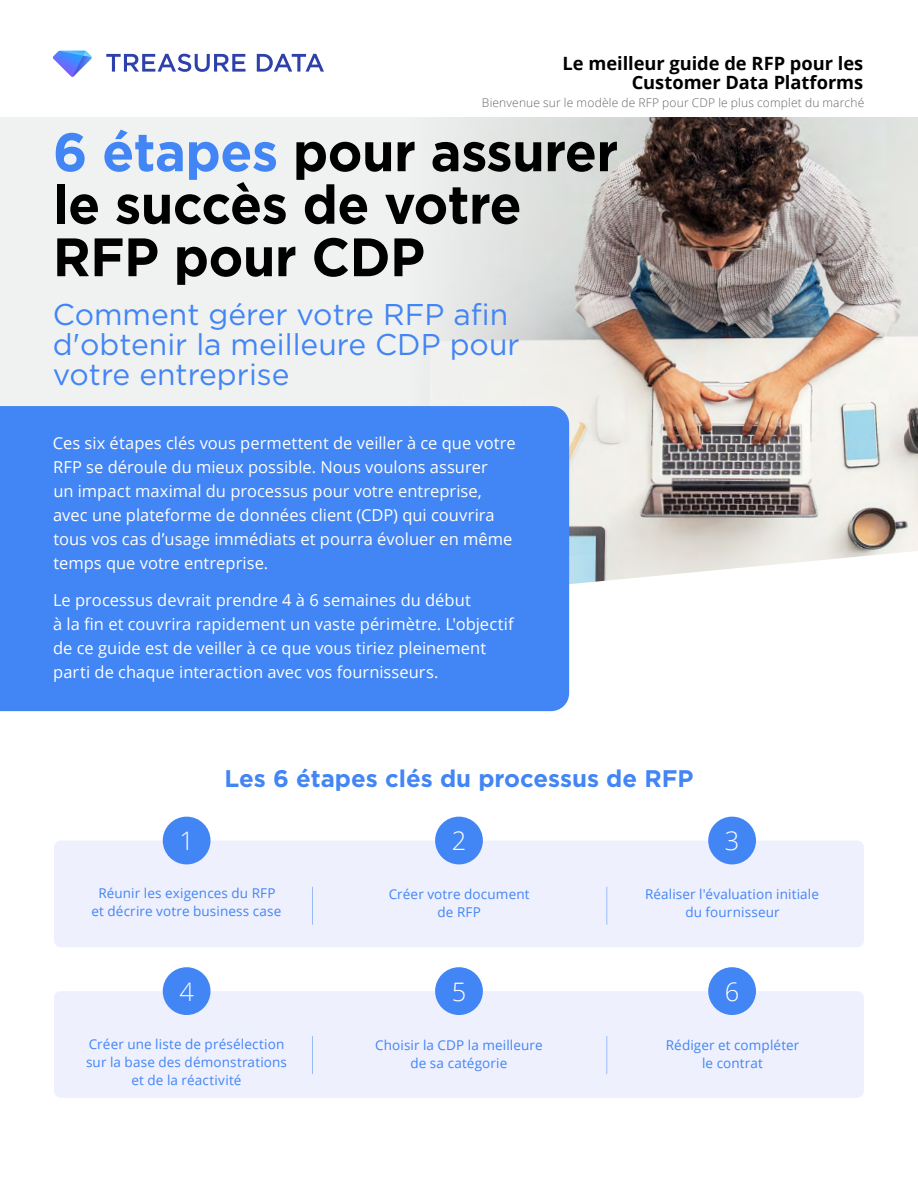
<style>
.page{position:relative;width:918px;height:1188px;background:#fff}
.page>*{position:absolute;margin:0;border:0;box-sizing:border-box;transform-origin:0 0}
.Cover_Title{font:700 54px/52.5px "Gotham";letter-spacing:-.01em;color:#000}
.Cover_Title-2{font:30px/30px "Gotham";color:#4285f5}
.Page_Body{font:300 25.5px "Open Sans";color:#fff}
.Cover_Title-3{font:700 24px "Gotham";color:#4285f5}
.Page_Body-2{font:700 18.3px/19.5px "Open Sans";letter-spacing:-.005em;color:#000;text-align:right}
.Page_Body-3{font:16.5px/24px "Open Sans";color:#fff}
.Page_Body-4{font:13.5px/18px "Open Sans";letter-spacing:.01em;color:#4285f5;text-align:center}
.Page_Body-5{font:300 12px "Open Sans";letter-spacing:.015em;color:#666}
.s1{color:#4285f5}
</style>
<div class="page">
<div style="left:0;top:117px;width:570px;height:493px;background:#f0f2f1"></div>
<img style="left:311px;top:117px;width:607px;height:491px">
<div style="left:54px;top:841px;width:810px;height:106px;background:#eef0fe;border-radius:7px"></div>
<div style="left:163px;top:817px;width:48px;height:47px;background:#4285f5;border-radius:50%"></div>
<div style="left:435px;top:817px;width:48px;height:47px;background:#4285f5;border-radius:50%"></div>
<div style="left:708px;top:817px;width:48px;height:47px;background:#4285f5;border-radius:50%"></div>
<div style="left:54px;top:991px;width:810px;height:107px;background:#eef0fe;border-radius:7px"></div>
<div style="left:163px;top:967px;width:48px;height:48px;background:#4285f5;border-radius:50%"></div>
<div style="left:435px;top:967px;width:48px;height:48px;background:#4285f5;border-radius:50%"></div>
<div style="left:708px;top:967px;width:48px;height:48px;background:#4285f5;border-radius:50%"></div>
<svg style="left:53px;top:51px;width:39px;height:26px"></svg>
<svg style="left:106px;top:54px;width:140px;height:18px"></svg>
<svg style="left:257px;top:54px;width:67px;height:18px"></svg>
<div style="left:0;top:406px;width:569px;height:305px;background:#4285f5"></div>
<hr style="left:312px;top:1036px;width:1px;height:38px;background:#4285f5">
<hr style="left:312px;top:887px;width:1px;height:38px;background:#4285f5">
<hr style="left:606px;top:1036px;width:1px;height:38px;background:#4285f5">
<hr style="left:606px;top:887px;width:1px;height:38px;background:#4285f5">
<p class="Page_Body-2" style="left:563px;top:53px;width:302px">Le meilleur guide de RFP pour les<br>Customer Data Platforms</p>
<p class="Page_Body-5" style="left:482px;top:94px;width:384px">Bienvenue sur le modèle de RFP pour CDP le plus complet du marché</p>
<p class="Cover_Title" style="left:53px;top:126px;width:567px"><span class="s1">6 étapes</span> pour assurer le succès de votre<br>RFP pour CDP</p>
<p class="Cover_Title-2" style="left:53px;top:299px;width:468px">Comment gérer votre RFP afin d'obtenir la meilleure CDP pour votre entreprise</p>
<p class="Page_Body-3" style="left:53px;top:431px;width:464px">Ces six étapes clés vous permettent de veiller à ce que votre RFP se déroule du mieux possible. Nous voulons assurer<br>un impact maximal du processus pour votre entreprise, avec une plateforme de données client (CDP) qui couvrira tous vos cas d’usage immédiats et pourra évoluer en même temps que votre entreprise.</p>
<p class="Page_Body-3" style="left:53px;top:588px;width:462px">Le processus devrait prendre 4 à 6 semaines du début<br>à la fin et couvrira rapidement un vaste périmètre. L'objectif de ce guide est de veiller à ce que vous tiriez pleinement parti de chaque interaction avec vos fournisseurs.</p>
<p class="Cover_Title-3" style="left:224px;top:762px;width:471px">Les 6 étapes clés du processus de RFP</p>
<p class="Page_Body" style="left:179px;top:824px;width:16px">1</p>
<p class="Page_Body" style="left:452px;top:824px;width:16px">2</p>
<p class="Page_Body" style="left:725px;top:824px;width:16px">3</p>
<p class="Page_Body-4" style="left:91px;top:884px;width:192px">Réunir les exigences du RFP et décrire votre business case</p>
<p class="Page_Body-4" style="left:389px;top:884px;width:142px">Créer votre document de RFP</p>
<p class="Page_Body-4" style="left:645px;top:884px;width:176px">Réaliser l'évaluation initiale du fournisseur</p>
<p class="Page_Body" style="left:179px;top:974px;width:16px">4</p>
<p class="Page_Body" style="left:452px;top:974px;width:16px">5</p>
<p class="Page_Body" style="left:725px;top:974px;width:16px">6</p>
<p class="Page_Body-4" style="left:86px;top:1035px;width:202px">Créer une liste de présélection sur la base des démonstrations et de la réactivité</p>
<p class="Page_Body-4" style="left:375px;top:1036px;width:169px">Choisir la CDP la meilleure de sa catégorie</p>
<p class="Page_Body-4" style="left:666px;top:1036px;width:135px">Rédiger et compléter le contrat</p>
</div>
